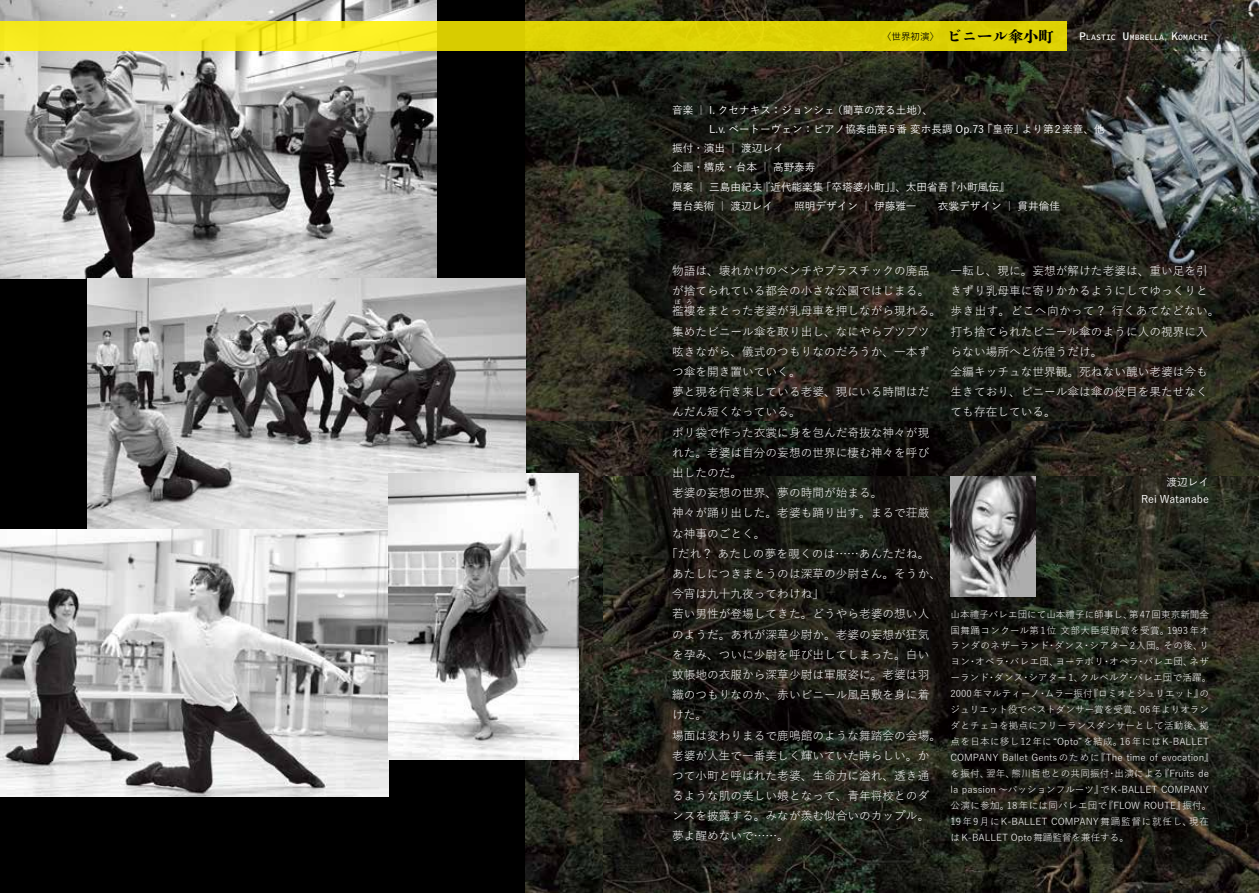
<style>
.page{position:relative;width:1259px;height:893px;background:#000}
.page>*{position:absolute;margin:0;border:0;box-sizing:border-box;transform-origin:0 0}
.t1{font:800 15.9px "DNP Shuei N Shogo Min Std";color:#000}
.t2{font:11.7px/20.2px "Yu Go Pr 6 N";color:#fff}
.t3{font:500 10.65px/17px "Yu Go Pr 6 N";color:#fff;text-align:right}
.t4{font:9.6px/15.9px "Yu Go Pr 6 N";color:#fff}
.t5{font:500 9.6px "Yu Go Pr 6 N";color:#000}
.t6{font:8.25px "Source Code Variable";letter-spacing:.005em;color:#fff}
.t7{font:5.85px "Yu Go Pr 6 N";color:#fff}
.s1{font-size:15.15px}
.s2{font-size:11.7px}
</style>
<div class="page">
<img style="left:0;top:0;width:437px;height:278px">
<img style="left:526px;top:420px;width:103px;height:473px">
<img style="left:526px;top:0;width:733px;height:420px">
<img style="left:604px;top:476px;width:655px;height:417px">
<svg style="left:629px;top:51px;width:630px;height:812px"></svg>
<img style="left:87px;top:279px;width:439px;height:250px">
<img style="left:0;top:529px;width:388px;height:268px">
<img style="left:388px;top:473px;width:191px;height:286px">
<svg style="left:0;top:21px;width:1066px;height:30px;background:#e7db0e"></svg>
<img style="left:950px;top:476px;width:85px;height:120px">
<p class="t5" style="left:882px;top:27px;width:59px">〈世界初演〉</p>
<h1 class="t1" style="left:946px;top:25px;width:108px">ビニール<span class="s1">傘小町</span></h1>
<p class="t6" style="left:1079px;top:31px;width:13px"><span class="s2">P</span>LASTIC</p>
<p class="t6" style="left:1122px;top:31px;width:33px"><span class="s2">U</span>MBRELLA</p>
<p class="t6" style="left:1171px;top:31px;width:37px"><span class="s2">K</span>OMACHI</p>
<p class="t3" style="left:672px;top:100px;width:263px">音楽｜ I. クセナキス：ジョンシェ（藺草の茂る土地）、</p>
<p class="t3" style="left:709px;top:119px;width:397px">L.v. ベートーヴェン：ピアノ協奏曲第5番 変ホ長調 Op.73 「皇帝」より第2楽章、他</p>
<p class="t3" style="left:672px;top:139px;width:113px">振付・演出｜渡辺レイ</p>
<p class="t3" style="left:672px;top:158px;width:145px">企画・構成・台本｜高野泰寿</p>
<p class="t3" style="left:672px;top:177px;width:339px">原案｜三島由紀夫『近代能楽集「卒塔婆小町」』、太田省吾『小町風伝』</p>
<p class="t3" style="left:672px;top:196px;width:389px">舞台美術｜渡辺レイ　　照明デザイン｜伊藤雅一　　衣裳デザイン｜貫井倫佳</p>
<p class="t2" style="left:672px;top:259px;width:270px">物語は、壊れかけのベンチやプラスチックの廃品が捨てられている都会の小さな公園ではじまる。襤褸をまとった老婆が乳母車を押しながら現れる。</p>
<p class="t7" style="left:675px;top:297px;width:19px">ぼ ろ</p>
<p class="t2" style="left:672px;top:320px;width:259px">集めたビニール傘を取り出し、なにやらブツブツ</p>
<p class="t2" style="left:672px;top:340px;width:259px">呟きながら、儀式のつもりなのだろうか、一本ず</p>
<p class="t2" style="left:672px;top:360px;width:130px">つ傘を開き置いていく。</p>
<p class="t2" style="left:672px;top:380px;width:259px">夢と現を行き来している老婆、現にいる時間はだ</p>
<p class="t2" style="left:672px;top:400px;width:130px">んだん短くなっている。</p>
<p class="t2" style="left:672px;top:421px;width:259px">ポリ袋で作った衣裳に身を包んだ奇抜な神々が現</p>
<p class="t2" style="left:672px;top:441px;width:259px">れた。老婆は自分の妄想の世界に棲む神々を呼び</p>
<p class="t2" style="left:672px;top:461px;width:72px">出したのだ。</p>
<p class="t2" style="left:672px;top:481px;width:212px">老婆の妄想の世界、夢の時間が始まる。</p>
<p class="t2" style="left:672px;top:501px;width:259px">神々が踊り出した。老婆も踊り出す。まるで荘厳</p>
<p class="t2" style="left:672px;top:522px;width:95px">な神事のごとく。</p>
<p class="t2" style="left:666px;top:542px;width:265px">「だれ？ あたしの夢を覗くのは……あんただね。</p>
<p class="t2" style="left:672px;top:562px;width:270px">あたしにつきまとうのは深草の少尉さん。そうか、</p>
<p class="t2" style="left:672px;top:582px;width:154px">今宵は九十九夜ってわけね」</p>
<p class="t2" style="left:672px;top:602px;width:259px">若い男性が登場してきた。どうやら老婆の想い人</p>
<p class="t2" style="left:672px;top:623px;width:259px">のようだ。あれが深草少尉か。老婆の妄想が狂気</p>
<p class="t2" style="left:672px;top:643px;width:259px">を孕み、ついに少尉を呼び出してしまった。白い</p>
<p class="t2" style="left:672px;top:663px;width:259px">蚊帳地の衣服から深草少尉は軍服姿に。老婆は羽</p>
<p class="t2" style="left:672px;top:683px;width:259px">織のつもりなのか、赤いビニール風呂敷を身に着</p>
<p class="t2" style="left:672px;top:703px;width:37px">けた。</p>
<p class="t2" style="left:672px;top:724px;width:270px">場面は変わりまるで鹿鳴館のような舞踏会の会場。</p>
<p class="t2" style="left:672px;top:744px;width:259px">老婆が人生で一番美しく輝いていた時らしい。か</p>
<p class="t2" style="left:672px;top:764px;width:259px">つて小町と呼ばれた老婆、生命力に溢れ、透き通</p>
<p class="t2" style="left:672px;top:784px;width:259px">るような肌の美しい娘となって、青年将校とのダ</p>
<p class="t2" style="left:672px;top:804px;width:259px">ンスを披露する。みなが羨む似合いのカップル。</p>
<p class="t2" style="left:672px;top:825px;width:118px">夢よ醒めないで……。</p>
<p class="t2" style="left:950px;top:259px;width:270px">一転し、現に。妄想が解けた老婆は、重い足を引きずり乳母車に寄りかかるようにしてゆっくりと歩き出す。どこへ向かって？ 行くあてなどない。打ち捨てられたビニール傘のように人の視界に入らない場所へと彷徨うだけ。<br>全編キッチュな世界観。死ねない醜い老婆は今も生きており、ビニール傘は傘の役目を果たせなくても存在している。</p>
<p class="t3" style="left:1141px;top:472px;width:69px">渡辺レイ<br>Rei Watanabe</p>
<p class="t4" style="left:950px;top:605px;width:265px">山本禮子バレエ団にて山本禮子に師事し、第47回東京新聞全国舞踊コンクール第1位 文部大臣奨励賞を受賞。1993年オランダのネザーランド・ダンス・シアター2入団。その後、リヨン・オペラ・バレエ団、ヨーテボリ・オペラ・バレエ団、ネザーランド・ダンス・シアター1、クルベルグ・バレエ団で活躍。2000年マルティーノ・ムラー振付『ロミオとジュリエット』のジュリエット役でベストダンサー賞を受賞。06年よりオランダとチェコを拠点にフリーランスダンサーとして活動後、拠点を日本に移し12年に“Opto”を結成。16年にはK-BALLET COMPANY Ballet Gentsのために『The time of evocation』を振付、翌年、熊川哲也との共同振付・出演による『Fruits de la passion ～パッションフルーツ』でK-BALLET COMPANY公演に参加。18年には同バレエ団で『FLOW ROUTE』振付。19年9月にK-BALLET COMPANY舞踊監督に就任し、現在はK-BALLET Opto舞踊監督を兼任する。</p>
</div>
